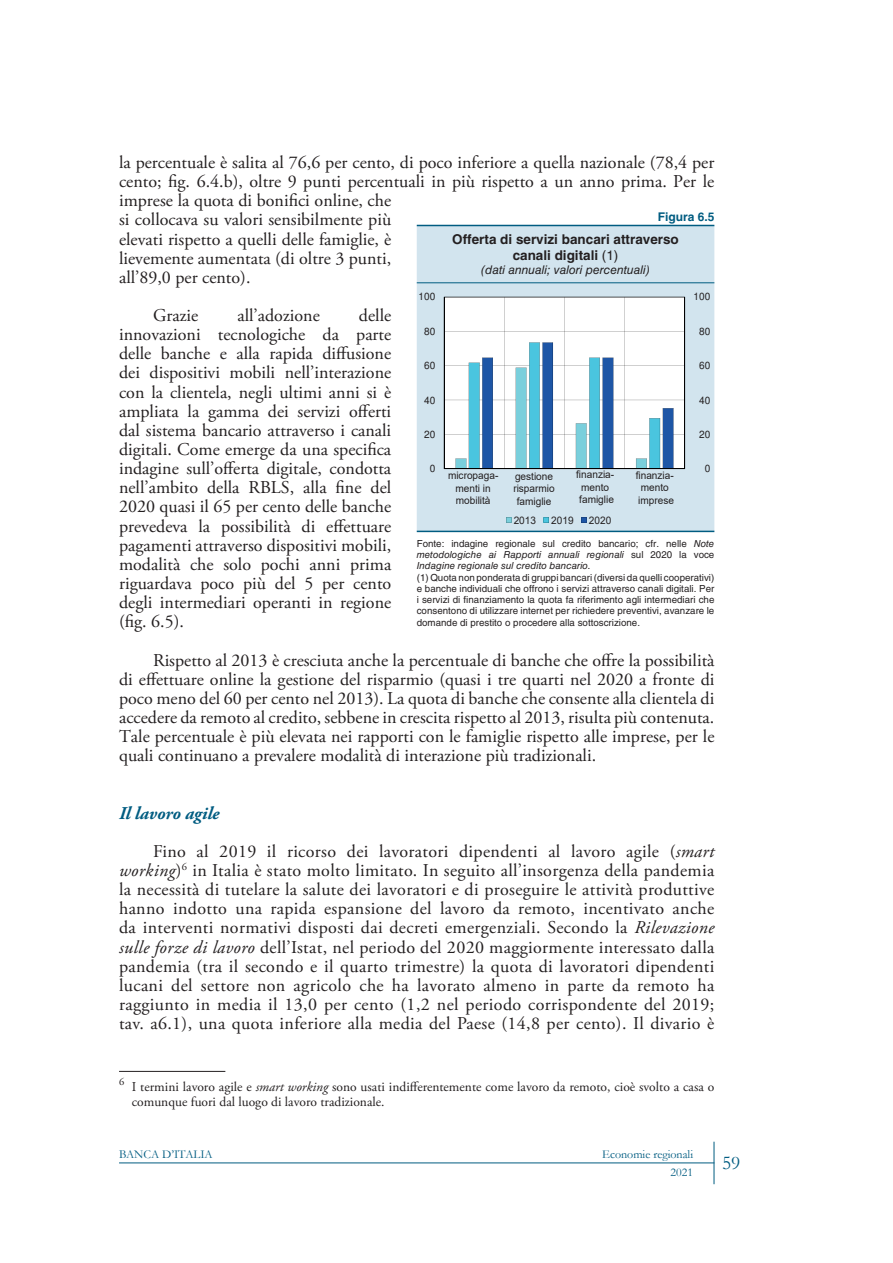
<style>
.page{position:relative;width:893px;height:1263px;background:#fff}
.page>*{position:absolute;margin:0;border:0;box-sizing:border-box;transform-origin:0 0}
.t1{font:19.5px "Garamond";color:#005c81}
.ER-TESTO_Paragrafo{font:18px/19.2px "Adobe Garamond Pro";color:#231f20;text-align:justify}
.ER-TESTO_Sottotitolo{font:italic 700 18px "Adobe Garamond Pro";color:#005c81}
.ER-TESTO_Nota{font:13.5px/15px "Adobe Garamond Pro";color:#231f20}
.ER-FIGURA_Titolo{font:700 13.5px "Helvetica LT Std";color:#231f20}
.t2{font:12px "Garamond";color:#005c81}
.ER-FIGURA_Sottotitol{font:italic 12px "Helvetica LT Std";color:#231f20}
.ER-FIGURA_Numero{font:700 12px "Helvetica LT Std";color:#005c81}
.t3{font:10.35px/12.5px "Arial";color:#231f20;text-align:center}
.t4{font:10.35px "Helvetica";color:#231f20}
.ER-FIGURA_Nota{font:9.75px/11.2px "Helvetica LT Std";color:#231f20;text-align:justify}
.ER-FIGURA_Nota-2{font:italic 9.75px/11.2px "Helvetica LT Std";color:#231f20;text-align:justify}
.s1{font-weight:400}
.s2{font-style:italic}
.s3{font-style:normal}
</style>
<div class="page">
<hr style="left:119px;top:1162px;width:595px;height:1px;background:#005c81">
<hr style="left:714px;top:1142px;width:1px;height:42px;background:#005c81">
<hr style="left:119px;top:1071px;width:106px;height:1px;background:#231f20">
<div style="left:417px;top:226px;width:297px;height:305px;background:#d2e4ee"></div>
<hr style="left:417px;top:225px;width:297px;height:1px;background:#005c81">
<hr style="left:417px;top:282px;width:297px;height:1px;background:#005c81">
<hr style="left:417px;top:531px;width:297px;height:1px;background:#005c81">
<svg style="left:445px;top:297px;width:240px;height:172px"></svg>
<hr style="left:685px;top:297px;width:1px;height:172px;background:#000001">
<hr style="left:444px;top:297px;width:1px;height:172px;background:#000001">
<hr style="left:444px;top:469px;width:241px;height:1px;background:#000001">
<svg style="left:506px;top:517px;width:5px;height:6px"></svg>
<svg style="left:544px;top:517px;width:5px;height:6px"></svg>
<svg style="left:581px;top:517px;width:6px;height:6px"></svg>
<p class="ER-TESTO_Paragrafo" style="left:119px;top:153px;width:597px;text-align:left">la percentuale è salita al 76,6 per cento, di poco inferiore a quella nazionale (78,4 per cento; fig. 6.4.b), oltre 9 punti percentuali in più rispetto a un anno prima. Per le imprese la quota di bonifici online, che<br>si collocava su valori sensibilmente più<br>elevati rispetto a quelli delle famiglie, è<br>lievemente aumentata (di oltre 3 punti,<br>all’89,0 per cento).</p>
<p class="ER-TESTO_Paragrafo" style="left:153px;top:306px;width:47px">Grazie</p>
<p class="ER-TESTO_Paragrafo" style="left:237px;top:306px;width:84px">all’adozione</p>
<h3 class="ER-FIGURA_Numero" style="left:658px;top:210px;width:58px">Figura 6.5</h3>
<h3 class="ER-FIGURA_Titolo" style="left:452px;top:231px;width:228px">Offerta di servizi bancari attraverso</h3>
<h3 class="ER-FIGURA_Titolo" style="left:513px;top:247px;width:107px">canali digitali <span class="s1">(1)</span></h3>
<p class="ER-FIGURA_Sottotitol" style="left:481px;top:263px;width:170px">(dati annuali; valori percentuali)</p>
<p class="t4" style="left:419px;top:293px;width:18px">100</p>
<p class="t4" style="left:693px;top:293px;width:18px">100</p>
<p class="ER-TESTO_Paragrafo" style="left:119px;top:306px;width:274px;text-indent:240px">delle innovazioni tecnologiche da parte delle banche e alla rapida diffusione dei dispositivi mobili nell’interazione con la clientela, negli ultimi anni si è ampliata la gamma dei servizi offerti dal sistema bancario attraverso i canali digitali. Come emerge da una specifica indagine sull’offerta digitale, condotta nell’ambito della RBLS, alla fine del 2020 quasi il 65 per cento delle banche prevedeva la possibilità di effettuare pagamenti attraverso dispositivi mobili, modalità che solo pochi anni prima riguardava poco più del 5 per cento degli intermediari operanti in regione (fig. 6.5).</p>
<p class="ER-TESTO_Paragrafo" style="left:119px;top:651px;width:597px;text-indent:34px">Rispetto al 2013 è cresciuta anche la percentuale di banche che offre la possibilità di effettuare online la gestione del risparmio (quasi i tre quarti nel 2020 a fronte di poco meno del 60 per cento nel 2013). La quota di banche che consente alla clientela di accedere da remoto al credito, sebbene in crescita rispetto al 2013, risulta più contenuta.<br>Tale percentuale è più elevata nei rapporti con le famiglie rispetto alle imprese, per le quali continuano a prevalere modalità di interazione più tradizionali.</p>
<h3 class="ER-TESTO_Sottotitolo" style="left:119px;top:802px;width:102px">Il lavoro agile</h3>
<p class="ER-TESTO_Paragrafo" style="left:119px;top:842px;width:597px;text-indent:34px">Fino al 2019 il ricorso dei lavoratori dipendenti al lavoro agile (<span class="s2">smart working</span>)<sup>6</sup> in Italia è stato molto limitato. In seguito all’insorgenza della pandemia la necessità di tutelare la salute dei lavoratori e di proseguire le attività produttive hanno indotto una rapida espansione del lavoro da remoto, incentivato anche da interventi normativi disposti dai decreti emergenziali. Secondo la <span class="s2">Rilevazione sulle forze di lavoro</span> dell’Istat, nel periodo del 2020 maggiormente interessato dalla pandemia (tra il secondo e il quarto trimestre) la quota di lavoratori dipendenti lucani del settore non agricolo che ha lavorato almeno in parte da remoto ha raggiunto in media il 13,0 per cento (1,2 nel periodo corrispondente del 2019; tav. a6.1), una quota inferiore alla media del Paese (14,8 per cento). Il divario è</p>
<p class="t4" style="left:424px;top:327px;width:13px">80</p>
<p class="t4" style="left:699px;top:327px;width:13px">80</p>
<p class="t4" style="left:424px;top:361px;width:13px">60</p>
<p class="t4" style="left:699px;top:361px;width:13px">60</p>
<p class="t4" style="left:424px;top:396px;width:13px">40</p>
<p class="t4" style="left:699px;top:396px;width:13px">40</p>
<p class="t4" style="left:424px;top:430px;width:13px">20</p>
<p class="t4" style="left:699px;top:430px;width:13px">20</p>
<p class="t4" style="left:430px;top:465px;width:7px">0</p>
<p class="t4" style="left:705px;top:465px;width:7px">0</p>
<p class="t3" style="left:448px;top:469px;width:52px">micropaga&shy;menti in mobilità</p>
<p class="t3" style="left:513px;top:470px;width:43px">gestione risparmio famiglie</p>
<p class="t3" style="left:576px;top:468px;width:40px;text-align:left">finanzia&shy;mento famiglie</p>
<p class="t3" style="left:636px;top:469px;width:40px;text-align:left">finanzia&shy;mento imprese</p>
<p class="t3" style="left:514px;top:514px;width:24px">2013</p>
<p class="t3" style="left:551px;top:514px;width:24px">2019</p>
<p class="t3" style="left:589px;top:514px;width:24px">2020</p>
<p class="ER-FIGURA_Nota-2" style="left:417px;top:538px;width:299px"><span class="s3">Fonte: indagine regionale sul credito bancario; cfr. nelle</span> Note metodologiche ai Rapporti annuali regionali <span class="s3">sul 2020 la voce </span>Indagine regionale sul credito bancario.</p>
<p class="ER-FIGURA_Nota" style="left:417px;top:572px;width:299px">(1) Quota non ponderata di gruppi bancari (diversi da quelli cooperativi) e banche individuali che offrono i servizi attraverso canali digitali. Per i servizi di finanziamento la quota fa riferimento agli intermediari che consentono di utilizzare internet per richiedere preventivi, avanzare le domande di prestito o procedere alla sottoscrizione.</p>
<p class="ER-TESTO_Nota" style="left:132px;top:1079px;width:584px;text-indent:-13px"><sup>6</sup> I termini lavoro agile e <span class="s2">smart working</span> sono usati indifferentemente come lavoro da remoto, cioè svolto a casa o comunque fuori dal luogo di lavoro tradizionale.</p>
<p class="t2" style="left:119px;top:1146px;width:95px">BANCA D’ITALIA</p>
<p class="t2" style="left:602px;top:1146px;width:92px">Economie regionali</p>
<p class="t2" style="left:671px;top:1164px;width:24px">2021</p>
<p class="t1" style="left:722px;top:1150px;width:20px">59</p>
</div>
